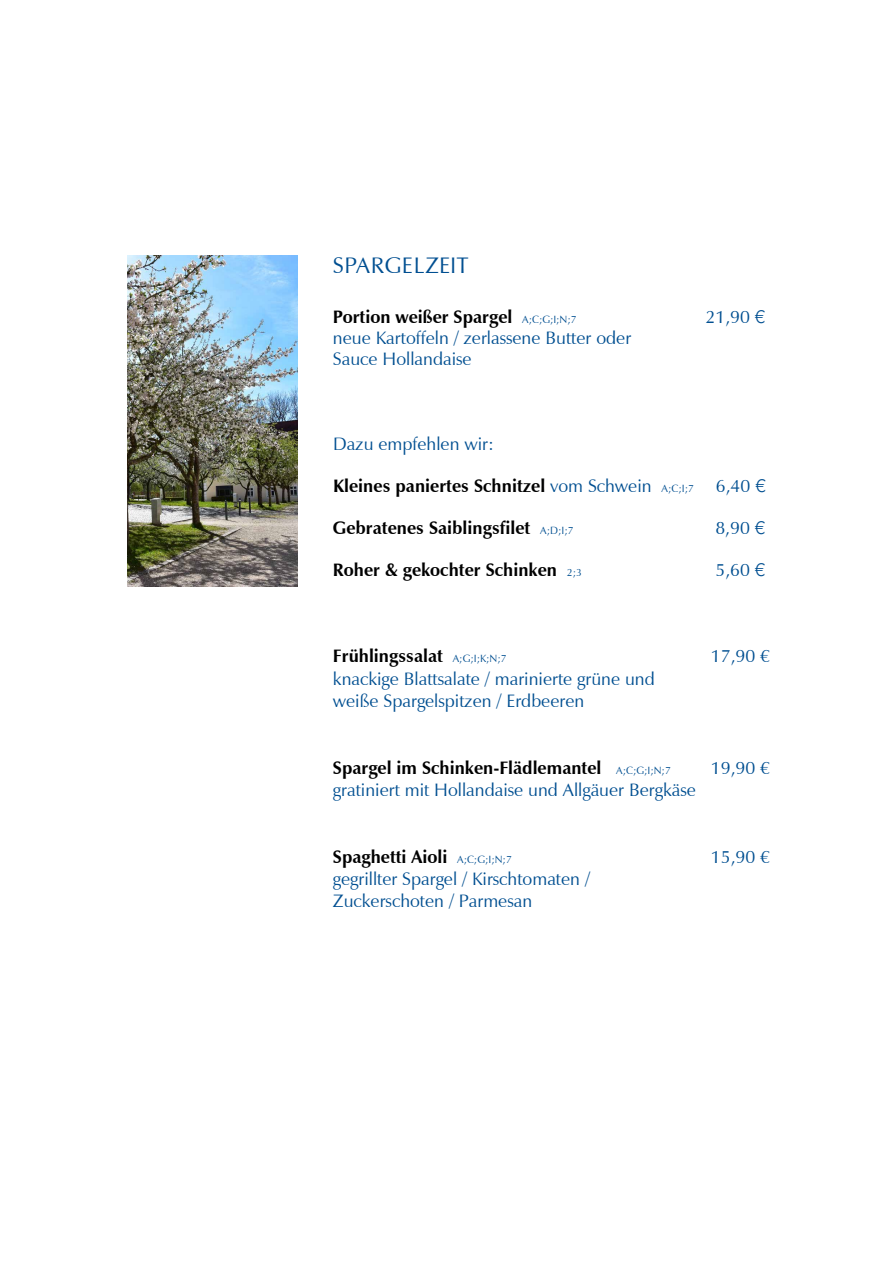
<style>
.page{position:relative;width:893px;height:1263px;background:#fff}
.page>*{position:absolute;margin:0;border:0;box-sizing:border-box;transform-origin:0 0}
.t1{font:22.5px "Zapf Humanist 601 BT";letter-spacing:.03em;color:#004f91}
.t2{font:18px/22.2px "Zapf Humanist 601 BT";color:#004f91}
.t3{font:700 18px "Zapf Humanist 601 BT";color:#000}
.s1{font-weight:400;font-size:10.5px;color:#004f91}
.s2{font-family:"Helvetica Neue";font-weight:300}
.s3{font-weight:400;color:#004f91}
.s4{font-family:"Helvetica Neue";font-weight:300;color:#004f91}
</style>
<div class="page">
<img style="left:128px;top:255px;width:170px;height:331px">
<p class="t1" style="left:333px;top:251px;width:137px">SPARGELZEIT</p>
<p class="t3" style="left:333px;top:306px;width:245px">Portion weißer Spargel <span class="s1">A;C;G;I;N;7</span></p>
<p class="t2" style="left:706px;top:306px;width:61px">21,90 <span class="s2">€</span></p>
<p class="t2" style="left:333px;top:328px;width:300px;line-height:21px">neue Kartoffeln / zerlassene Butter oder<br>Sauce Hollandaise</p>
<p class="t2" style="left:333px;top:432px;width:162px">Dazu empfehlen wir:</p>
<p class="t3" style="left:333px;top:475px;width:433px">Kleines paniertes Schnitzel <span class="s3">vom Schwein</span> <span class="s1">A;C;I;7</span> <span class="s3">6,40</span> <span class="s4">€</span></p>
<p class="t3" style="left:333px;top:517px;width:242px">Gebratenes Saiblingsfilet <span class="s1">A;D;I;7</span></p>
<p class="t2" style="left:715px;top:517px;width:51px">8,90 <span class="s2">€</span></p>
<p class="t3" style="left:333px;top:559px;width:250px">Roher &amp; gekochter Schinken <span class="s1">2;3</span></p>
<p class="t2" style="left:715px;top:559px;width:51px">5,60 <span class="s2">€</span></p>
<p class="t3" style="left:333px;top:645px;width:175px">Frühlingssalat <span class="s1">A;G;I;K;N;7</span></p>
<p class="t2" style="left:711px;top:645px;width:61px">17,90 €</p>
<p class="t2" style="left:333px;top:667px;width:323px">knackige Blattsalate / marinierte grüne und weiße Spargelspitzen / Erdbeeren</p>
<p class="t3" style="left:333px;top:756px;width:339px">Spargel im Schinken-Flädlemantel <span class="s1">A;C;G;I;N;7</span></p>
<p class="t2" style="left:711px;top:756px;width:61px">19,90 €</p>
<p class="t2" style="left:333px;top:778px;width:364px">gratiniert mit Hollandaise und Allgäuer Bergkäse</p>
<p class="t3" style="left:333px;top:845px;width:180px">Spaghetti Aioli <span class="s1">A;C;G;I;N;7</span></p>
<p class="t2" style="left:711px;top:845px;width:61px">15,90 €</p>
<p class="t2" style="left:333px;top:867px;width:259px">gegrillter Spargel / Kirschtomaten /<br>Zuckerschoten / Parmesan</p>
</div>
